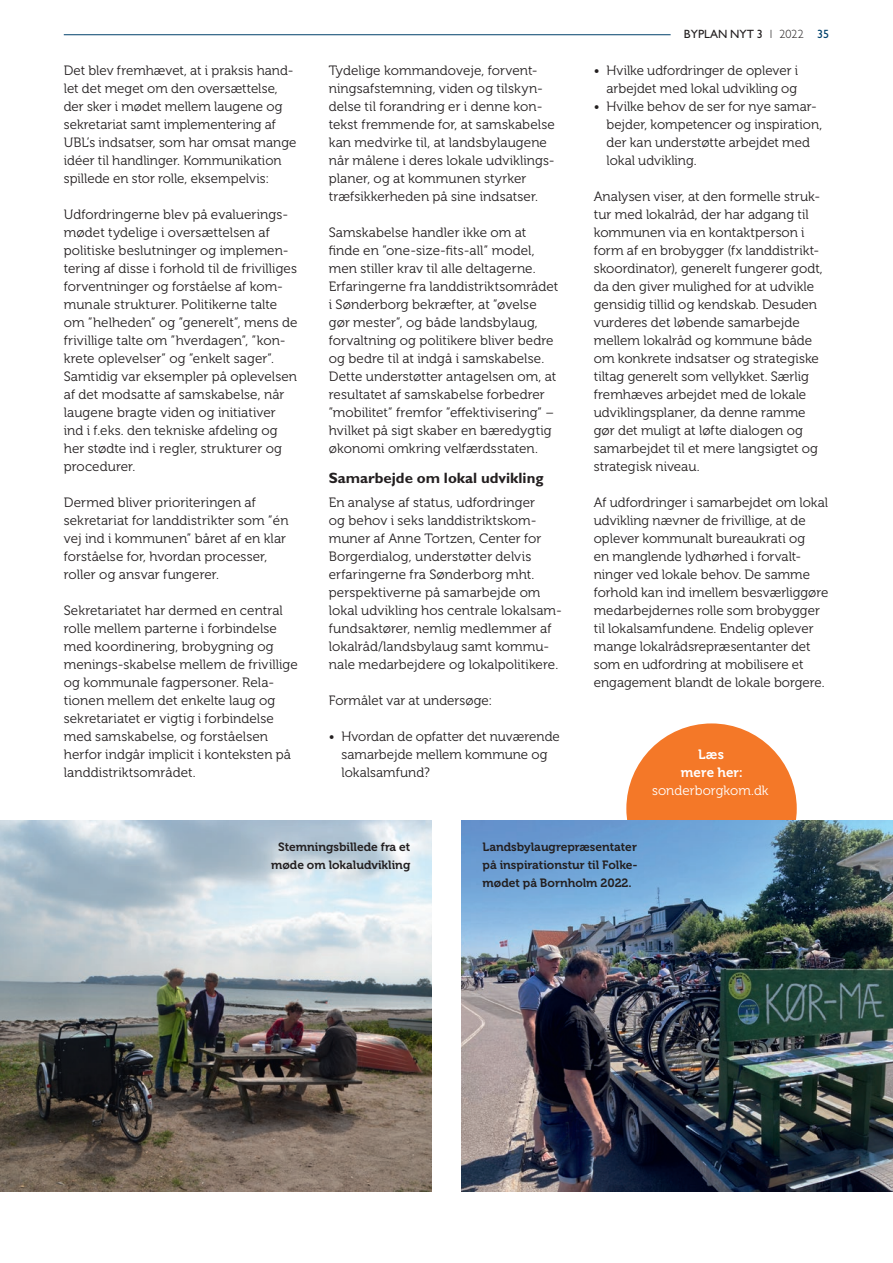
<style>
.page{position:relative;width:893px;height:1263px;background:#fff}
.page>*{position:absolute;margin:0;border:0;box-sizing:border-box;transform-origin:0 0}
.t1{font:700 15px "Gill Sans Std";color:#231f20}
.t2{font:13.5px/18px "Museo 300";letter-spacing:.005em;color:#231f20}
.t3{font:13.5px "Museo 300";letter-spacing:.005em;color:#fff}
.t4{font:13.5px/18px "Museo 700";letter-spacing:.01em;color:#fff;text-align:center}
.t5{font:12px/18px "Museo 700";color:#231f20;text-align:center}
.t6{font:12px "Gill Sans Std";color:#231f20}
.s1{font-weight:300}
.s2{color:#00416b}
</style>
<div class="page">
<div style="left:626px;top:723px;width:171px;height:171px;background:#f47828;border-radius:50%"></div>
<img style="left:461px;top:820px;width:432px;height:371px">
<img style="left:1px;top:820px;width:431px;height:371px">
<img style="left:0;top:820px;width:1px;height:371px">
<hr style="left:64px;top:34px;width:607px;height:1px;background:#00416b">
<p class="t2" style="left:64px;top:62px;width:234px">Det blev fremhævet, at i praksis hand&shy;let det meget om den oversættelse, der sker i mødet mellem laugene og sekretariat samt implementering af UBL’s indsatser, som har omsat mange idéer til handlinger. Kommunikation spillede en stor rolle, eksempelvis:</p>
<p class="t2" style="left:64px;top:206px;width:235px">Udfordringerne blev på evaluerings&shy;mødet tydelige i oversættelsen af politiske beslutninger og implemen&shy;tering af disse i forhold til de frivilliges forventninger og forståelse af kom&shy;munale strukturer. Politikerne talte om ”helheden” og ”generelt”, mens de frivillige talte om ”hverdagen”, ”kon&shy;krete oplevelser” og ”enkelt sager”.<br>Samtidig var eksempler på oplevelsen af det modsatte af samskabelse, når laugene bragte viden og initiativer ind i f.eks. den tekniske afdeling og her stødte ind i regler, strukturer og procedurer.</p>
<p class="t2" style="left:64px;top:494px;width:226px">Dermed bliver prioriteringen af sekretariat for landdistrikter som ”én vej ind i kommunen” båret af en klar forståelse for, hvordan processer, roller og ansvar fungerer.</p>
<p class="t2" style="left:64px;top:601px;width:235px">Sekretariatet har dermed en central rolle mellem parterne i forbindelse med koordinering, brobygning og menings-skabelse mellem de frivillige og kommunale fagpersoner. Rela&shy;tionen mellem det enkelte laug og sekretariatet er vigtig i forbindelse med samskabelse, og forståelsen herfor indgår implicit i konteksten på landdistriktsområdet.</p>
<p class="t2" style="left:329px;top:61px;width:228px">Tydelige kommandoveje, forvent&shy;ningsafstemning, viden og tilskyn&shy;delse til forandring er i denne kon&shy;tekst fremmende for, at samskabelse kan medvirke til, at landsbylaugene når målene i deres lokale udviklings&shy;planer, og at kommunen styrker træfsikkerheden på sine indsatser.</p>
<p class="t2" style="left:329px;top:223px;width:231px">Samskabelse handler ikke om at finde en ”one-size-fits-all” model, men stiller krav til alle deltagerne.<br>Erfaringerne fra landdistriktsområdet i Sønderborg bekræfter, at ”øvelse gør mester”, og både landsbylaug, forvaltning og politikere bliver bedre og bedre til at indgå i samskabelse.<br>Dette understøtter antagelsen om, at resultatet af samskabelse forbedrer ”mobilitet” fremfor ”effektivisering” – hvilket på sigt skaber en bæredygtig økonomi omkring velfærdsstaten.</p>
<p class="t1" style="left:329px;top:469px;width:216px">Samarbejde om lokal udvikling</p>
<p class="t2" style="left:329px;top:494px;width:235px">En analyse af status, udfordringer<br>og behov i seks landdistriktskom&shy;muner af Anne Tortzen, Center for Borgerdialog, understøtter delvis erfaringerne fra Sønderborg mht. perspektiverne på samarbejde om lokal udvikling hos centrale lokalsam&shy;fundsaktører, nemlig medlemmer af lokalråd/landsbylaug samt kommu&shy;nale medarbejdere og lokalpolitikere.</p>
<p class="t2" style="left:329px;top:692px;width:165px">Formålet var at undersøge:</p>
<p class="t2" style="left:342px;top:728px;width:220px;text-indent:-13px">• Hvordan de opfatter det nuværende samarbejde mellem kommune og lokalsamfund?</p>
<p class="t6" style="left:684px;top:27px;width:147px">BYPLAN NYT 3 <span class="s1">1 2022</span> <span class="s2">35</span></p>
<p class="t2" style="left:594px;top:62px;width:206px;text-align:right">• Hvilke udfordringer de oplever i arbejdet med lokal udvikling og</p>
<p class="t2" style="left:606px;top:98px;width:217px;text-indent:-13px">• Hvilke behov de ser for nye samar&shy;bejder, kompetencer og inspiration, der kan understøtte arbejdet med lokal udvikling.</p>
<p class="t2" style="left:594px;top:188px;width:231px">Analysen viser, at den formelle struk&shy;tur med lokalråd, der har adgang til kommunen via en kontaktperson i form af en brobygger (fx landdistrikt&shy;skoordinator), generelt fungerer godt, da den giver mulighed for at udvikle gensidig tillid og kendskab. Desuden vurderes det løbende samarbejde mellem lokalråd og kommune både om konkrete indsatser og strategiske tiltag generelt som vellykket. Særlig fremhæves arbejdet med de lokale udviklingsplaner, da denne ramme gør det muligt at løfte dialogen og samarbejdet til et mere langsigtet og strategisk niveau.</p>
<p class="t2" style="left:594px;top:494px;width:236px">Af udfordringer i samarbejdet om lokal udvikling nævner de frivillige, at de oplever kommunalt bureaukrati og<br>en manglende lydhørhed i forvalt&shy;ninger ved lokale behov. De samme forhold kan ind imellem besværliggøre medarbejdernes rolle som brobygger til lokalsamfundene. Endelig oplever mange lokalrådsrepræsentanter det som en udfordring at mobilisere et engagement blandt de lokale borgere.</p>
<p class="t4" style="left:681px;top:746px;width:64px">Læs mere her:</p>
<p class="t3" style="left:652px;top:783px;width:118px">sonderborgkom.dk</p>
<p class="t5" style="left:271px;top:838px;width:141px">Stemningsbillede fra et møde om lokaludvikling</p>
<p class="t5" style="left:483px;top:838px;width:156px;text-align:justify">Landsbylaugrepræsentater på inspirationstur til Folke&shy;mødet på Bornholm 2022.</p>
</div>
